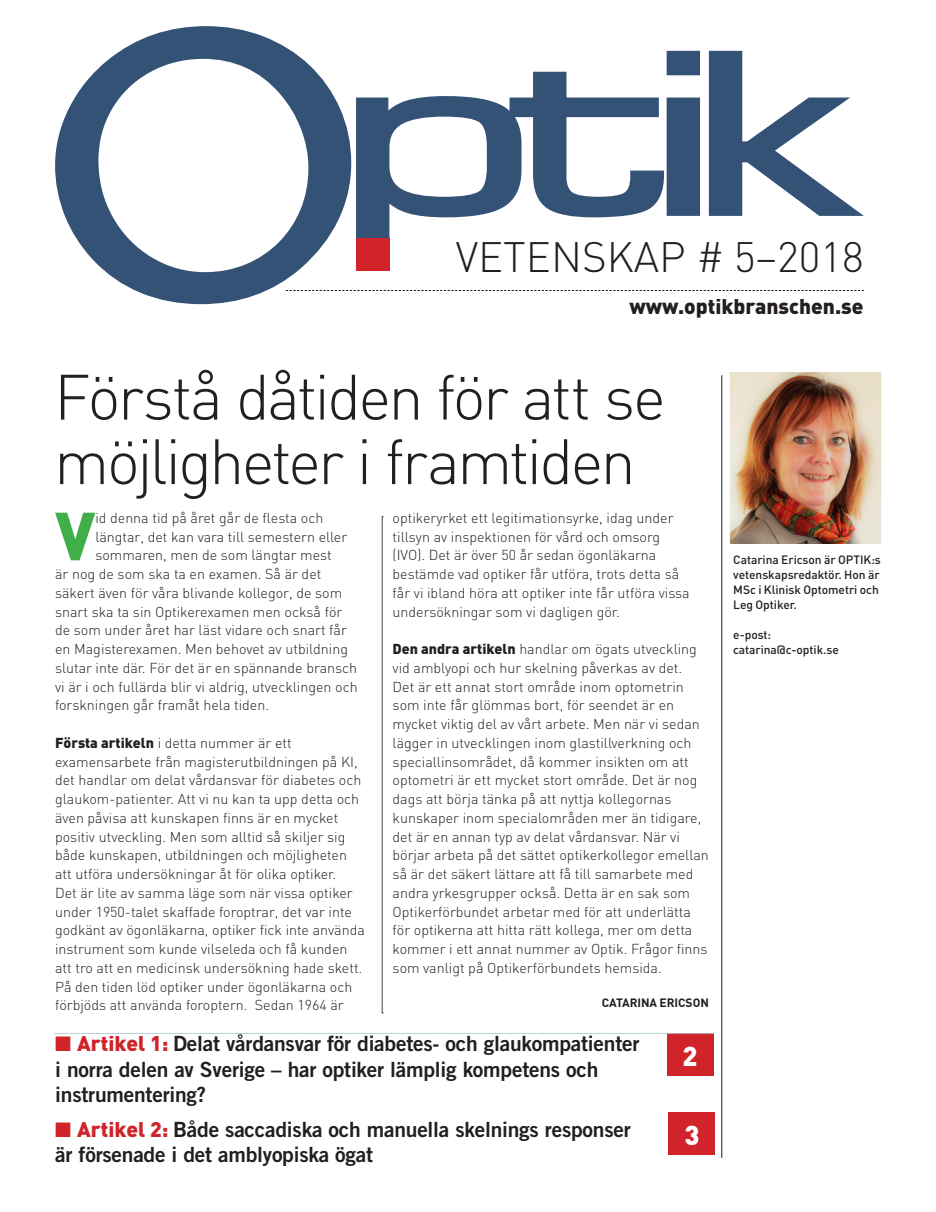
<style>
.page{position:relative;width:936px;height:1212px;background:#fff}
.page>*{position:absolute;margin:0;border:0;box-sizing:border-box;transform-origin:0 0}
.bröd_ui{font:900 66.9px "DIN";color:#40ae49}
.Rubrik_DIN_light{font:300 63px/64.5px "DIN";letter-spacing:-.045em;color:#231f20}
.t1{font:300 42px "DIN";color:#231f20}
.Tabellinnehåll{font:900 27px "DIN";color:#fff}
.mellis_2{font:21px/25.2px "Trade Gothic Bold Two";letter-spacing:-.01em;color:#231f20}
.t2{font:900 21px "DIN";color:#231f20}
.bröd_ui-2{font:300 14.25px/18.8px "DIN";color:#231f20}
.bildtext{font:500 12px/15px "DIN";letter-spacing:-.005em;color:#231f20}
.bildtext-2{font:700 12px "DIN";letter-spacing:-.005em;color:#231f20}
.s1{font-weight:900}
.s2{color:#d1232a}
.s3{font-family:"DIN";font-weight:900;color:#d1232a}
</style>
<div class="page">
<svg style="left:366px;top:50px;width:498px;height:212px"></svg>
<svg style="left:55px;top:26px;width:311px;height:279px"></svg>
<div style="left:356px;top:239px;width:33px;height:32px;background:#d1232a"></div>
<svg style="left:286px;top:290px;width:577px;height:1px"></svg>
<hr style="left:721px;top:375px;width:1px;height:783px;background:#231f20">
<svg style="left:382px;top:516px;width:1px;height:498px"></svg>
<div style="left:666px;top:1034px;width:47px;height:42px;background:#d1232a"></div>
<div style="left:668px;top:1112px;width:47px;height:42px;background:#d1232a"></div>
<img style="left:729px;top:372px;width:152px;height:172px">
<div style="left:56px;top:1031px;width:667px;height:16px;background:#231f20;opacity:.4"></div>
<svg style="left:55px;top:1033px;width:658px;height:1px"></svg>
<p class="t1" style="left:455px;top:231px;width:409px">VETENSKAP # 5–2018</p>
<p class="t2" style="left:629px;top:293px;width:236px">www.optikbranschen.se</p>
<p class="Rubrik_DIN_light" style="left:54px;top:364px;width:613px">Förstå dåtiden för att se möjligheter i framtiden</p>
<p class="bröd_ui" style="left:55px;top:491px;width:42px">V</p>
<p class="bröd_ui-2" style="left:95px;top:508px;width:229px">id denna tid på året går de flesta och</p>
<p class="bröd_ui-2" style="left:392px;top:508px;width:298px">optikeryrket ett legitimationsyrke, idag under tillsyn av inspektionen för vård och omsorg (IVO). Det är över 50 år sedan ögonläkarna bestämde vad optiker får utföra, trots detta så får vi ibland höra att optiker inte får utföra vissa undersökningar som vi dagligen gör.</p>
<p class="bröd_ui-2" style="left:392px;top:639px;width:318px"><span class="s1">Den andra artikeln</span> handlar om ögats utveckling vid amblyopi och hur skelning påverkas av det.<br>Det är ett annat stort område inom optometrin som inte får glömmas bort, för seendet är en mycket viktig del av vårt arbete. Men när vi sedan lägger in utvecklingen inom glastillverkning och speciallinsområdet, då kommer insikten om att optometri är ett mycket stort område. Det är nog dags att börja tänka på att nyttja kollegornas kunskaper inom specialområden mer än tidigare, det är en annan typ av delat vårdansvar. När vi börjar arbeta på det sättet optikerkollegor emellan så är det säkert lättare att få till samarbete med andra yrkesgrupper också. Detta är en sak som Optikerförbundet arbetar med för att underlätta för optikerna att hitta rätt kollega, mer om detta kommer i ett annat nummer av Optik. Frågor finns som vanligt på Optikerförbundets hemsida.</p>
<p class="bildtext-2" style="left:602px;top:994px;width:108px">CATARINA ERICSON</p>
<p class="bröd_ui-2" style="left:95px;top:527px;width:253px">längtar, det kan vara till semestern eller</p>
<p class="bröd_ui-2" style="left:95px;top:546px;width:238px">sommaren, men de som längtar mest</p>
<p class="bröd_ui-2" style="left:55px;top:564px;width:268px">är nog de som ska ta en examen. Så är det</p>
<p class="bröd_ui-2" style="left:55px;top:583px;width:288px">säkert även för våra blivande kollegor, de som</p>
<p class="bröd_ui-2" style="left:55px;top:602px;width:289px">snart ska ta sin Optikerexamen men också för</p>
<p class="bröd_ui-2" style="left:55px;top:621px;width:293px">de som under året har läst vidare och snart får</p>
<p class="bröd_ui-2" style="left:55px;top:639px;width:294px">en Magisterexamen. Men behovet av utbildning</p>
<p class="bröd_ui-2" style="left:55px;top:658px;width:303px">slutar inte där. För det är en spännande bransch</p>
<p class="bröd_ui-2" style="left:55px;top:677px;width:304px">vi är i och fullärda blir vi aldrig, utvecklingen och</p>
<p class="bröd_ui-2" style="left:55px;top:696px;width:215px">forskningen går framåt hela tiden.</p>
<p class="bröd_ui-2" style="left:55px;top:733px;width:311px"><span class="s1">Första artikeln</span> i detta nummer är ett examensarbete från magisterutbildningen på KI, det handlar om delat vårdansvar för diabetes och glaukom-patienter. Att vi nu kan ta upp detta och även påvisa att kunskapen finns är en mycket positiv utveckling. Men som alltid så skiljer sig både kunskapen, utbildningen och möjligheten att utföra undersökningar åt för olika optiker.<br>Det är lite av samma läge som när vissa optiker under 1950-talet skaffade foroptrar, det var inte godkänt av ögonläkarna, optiker fick inte använda instrument som kunde vilseleda och få kunden att tro att en medicinsk undersökning hade skett.<br>På den tiden löd optiker under ögonläkarna och förbjöds att använda foroptern. Sedan 1964 är</p>
<p class="mellis_2" style="left:55px;top:1031px;width:585px"><span class="s2">■</span> <span class="s3">Artikel 1:</span> Delat vårdansvar för diabetes- och glaukompatienter i norra delen av Sverige – har optiker lämplig kompetens och instrumentering?</p>
<p class="mellis_2" style="left:55px;top:1117px;width:577px"><span class="s2">■</span> <span class="s3">Artikel 2:</span> Både saccadiska och manuella skelnings responser är försenade i det amblyopiska ögat</p>
<p class="Tabellinnehåll" style="left:682px;top:1038px;width:17px">2</p>
<p class="Tabellinnehåll" style="left:684px;top:1117px;width:17px">3</p>
<p class="bildtext" style="left:733px;top:552px;width:149px">Catarina Ericson är OPTIK:s vetenskapsredaktör. Hon är<br>MSc i Klinisk Optometri och<br>Leg Optiker.</p>
<p class="bildtext" style="left:733px;top:627px;width:39px">e-post:</p>
<p class="bildtext" style="left:733px;top:642px;width:107px">catarina@c-optik.se</p>
</div>
